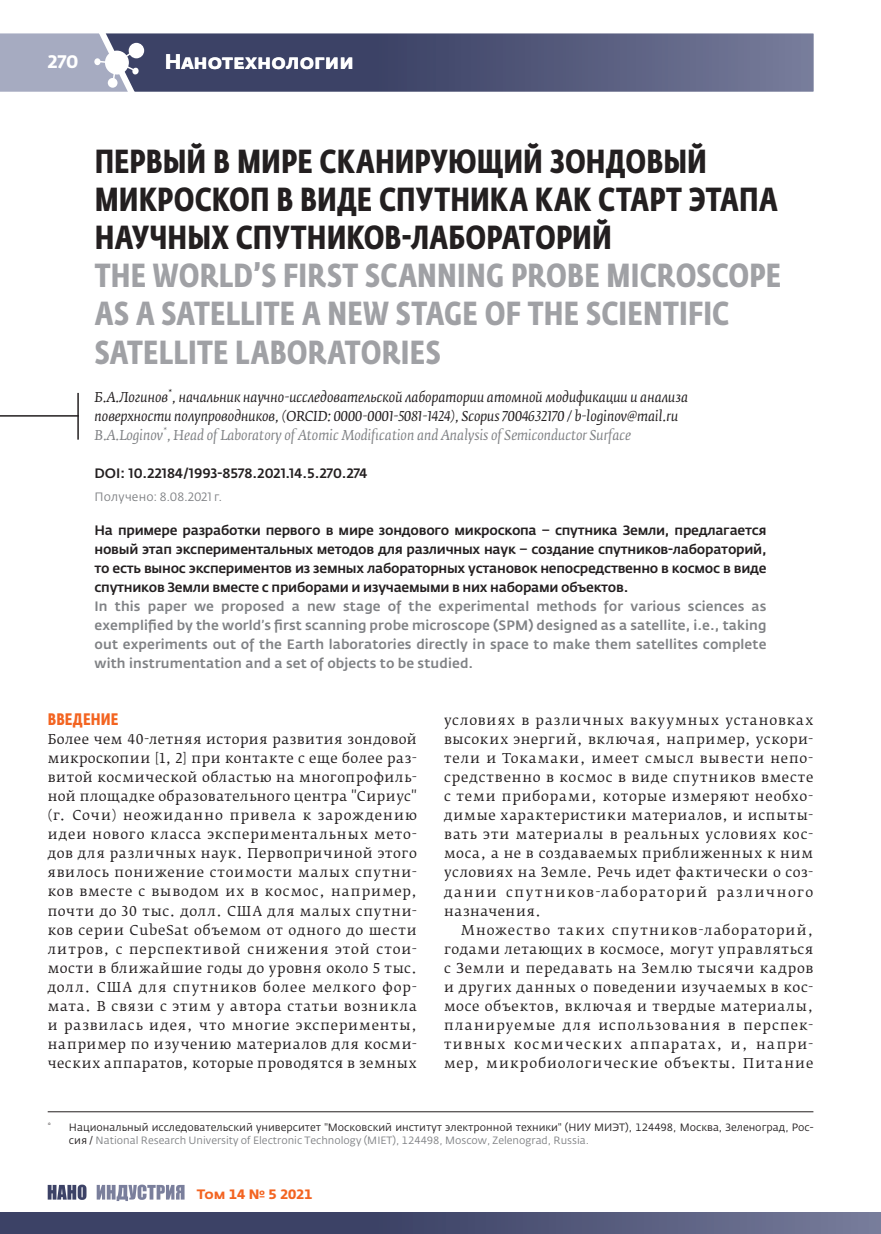
<style>
.page{position:relative;width:881px;height:1234px;background:#fff}
.page>*{position:absolute;margin:0;border:0;box-sizing:border-box;transform-origin:0 0}
.t1{font:700 33px/38.1px "Fedra Sans Cond Pro";letter-spacing:.005em;color:#a0a1a5}
.t2{font:700 33px/38.1px "Fedra Sans Cond Pro";color:#231f20}
.t3{font:700 21px "Fedra Sans Alt Pro";color:#fff}
.t4{font:700 18px "Fedra Sans Alt Pro";color:#fff}
.t5{font:700 16.5px "Fedra Sans Cond Pro";letter-spacing:.01em;color:#f36421}
.t6{font:13.5px/19px "Fedra Serif B Pro";letter-spacing:.075em;color:#231f20;text-align:justify}
.t7{font:500 13.5px/19px "Fedra Sans Pro";letter-spacing:-.02em;color:#231f20;text-align:justify}
.t8{font:500 13.5px/19px "Fedra Sans Pro";letter-spacing:.01em;color:#808285;text-align:justify}
.t9{font:italic 13.5px/19px "Fedra Serif B Pro";color:#231f20}
.t10{font:500 13.5px "Fedra Sans Alt Pro";color:#231f20}
.t11{font:700 13.5px "Fedra Sans Alt Pro";color:#f36421}
.t12{font:12px "Fedra Sans Pro";letter-spacing:.015em;color:#808285}
.t13{font:10.5px/12.6px "Fedra Sans Alt Pro";color:#231f20}
.s1{color:#808285}
</style>
<div class="page">
<svg style="left:48px;top:1184px;width:38px;height:15px"></svg>
<svg style="left:97px;top:1184px;width:87px;height:16px"></svg>
<div style="left:0;top:1211px;width:880px;height:22px;background:linear-gradient(to right,#2d3459,#6c7190)"></div>
<svg style="left:0;top:33px;width:813px;height:59px;background:#606585"></svg>
<hr style="left:0;top:415px;width:79px;height:1px;background:#231f20">
<hr style="left:77px;top:393px;width:2px;height:46px;background:#231f20">
<hr style="left:48px;top:1111px;width:765px;height:1px;background:#231f20">
<h3 class="t4" style="left:48px;top:50px;width:32px">270</h3>
<h2 class="t3" style="left:165px;top:48px;width:190px">Нанотехнологии</h2>
<h1 class="t2" style="left:95px;top:143px;width:684px">ПЕРВЫЙ В МИРЕ СКАНИРУЮЩИЙ ЗОНДОВЫЙ<br>МИКРОСКОП В ВИДЕ СПУТНИКА КАК СТАРТ ЭТАПА<br>НАУЧНЫХ СПУТНИКОВ-ЛАБОРАТОРИЙ</h1>
<h1 class="t1" style="left:95px;top:257px;width:687px">THE WORLD’S FIRST SCANNING PROBE MICROSCOPE<br>AS A SATELLITE A NEW STAGE OF THE SCIENTIFIC<br>SATELLITE LABORATORIES</h1>
<p class="t9" style="left:94px;top:387px;width:595px">Б.А.Логинов<sup>*</sup>, начальник научно-исследовательской лаборатории атомной модификации и анализа поверхности полупроводников, (ORCID: 0000-0001-5081-1424), Scopus 7004632170 / b-loginov@mail.ru<br><span class="s1">B.A.Loginov</span><sup>*</sup><span class="s1">, Head of Laboratory of Atomic Modification and Analysis of Semiconductor Surface</span></p>
<p class="t10" style="left:94px;top:464px;width:274px">DOI: 10.22184/1993-8578.2021.14.5.270.274</p>
<p class="t12" style="left:94px;top:489px;width:129px">Получено: 8.08.2021 г.</p>
<p class="t7" style="left:94px;top:520px;width:673px">На примере разработки первого в мире зондового микроскопа – спутника Земли, предлагается новый этап экспериментальных методов для различных наук – создание спутников-лабораторий, то есть вынос экспериментов из земных лабораторных установок непосредственно в космос в виде спутников Земли вместе с приборами и изучаемыми в них наборами объектов.</p>
<p class="t8" style="left:94px;top:596px;width:673px">In this paper we proposed a new stage of the experimental methods for various sciences as exemplified by the world’s first scanning probe microscope (SPM) designed as a satellite, i.e., taking out experiments out of the Earth laboratories directly in space to make them satellites complete with instrumentation and a set of objects to be studied.</p>
<p class="t5" style="left:48px;top:709px;width:72px">ВВЕДЕНИЕ</p>
<p class="t6" style="left:48px;top:729px;width:371px">Более чем 40-летняя история развития зондовой микроскопии [1, 2] при контакте с еще более раз&shy;витой космической областью на многопрофиль&shy;ной площадке образовательного центра "Сириус" (г. Сочи) неожиданно привела к зарождению идеи нового класса экспериментальных мето&shy;дов для различных наук. Первопричиной этого явилось понижение стоимости малых спутни&shy;ков вместе с выводом их в космос, например, почти до 30 тыс. долл. США для малых спутни&shy;ков серии CubeSat объемом от одного до шести литров, с перспективой снижения этой стои&shy;мости в ближайшие годы до уровня около 5 тыс. долл. США для спутников более мелкого фор&shy;мата. В связи с этим у автора статьи возникла и развилась идея, что многие эксперименты, например по изучению материалов для косми&shy;ческих аппаратов, которые проводятся в земных</p>
<p class="t6" style="left:444px;top:710px;width:370px">условиях в различных вакуумных установках высоких энергий, включая, например, ускори&shy;тели и Токамаки, имеет смысл вывести непо&shy;средственно в космос в виде спутников вместе с теми приборами, которые измеряют необхо&shy;димые характеристики материалов, и испыты&shy;вать эти материалы в реальных условиях кос&shy;моса, а не в создаваемых приближенных к ним условиях на Земле. Речь идет фактически о соз&shy;дании спутников-лабораторий различного назначения.</p>
<p class="t6" style="left:444px;top:920px;width:370px;text-indent:17px">Множество таких спутников-лабораторий, годами летающих в космосе, могут управляться с Земли и передавать на Землю тысячи кадров и других данных о поведении изучаемых в кос&shy;мосе объектов, включая и твердые материалы, планируемые для использования в перспек&shy;тивных космических аппаратах, и, напри&shy;мер, микробиологические объекты. Питание</p>
<p class="t13" style="left:69px;top:1120px;width:745px;text-indent:-21px"><sup>*</sup> Национальный исследовательский университет "Московский институт электронной техники" (НИУ МИЭТ), 124498, Москва, Зеленоград, Рос&shy;сия / <span class="s1">National Research University of Electronic Technology (MIET), 124498, Moscow, Zelenograd, Russia.</span></p>
<p class="t11" style="left:197px;top:1185px;width:117px">Том 14 № 5 2021</p>
</div>
